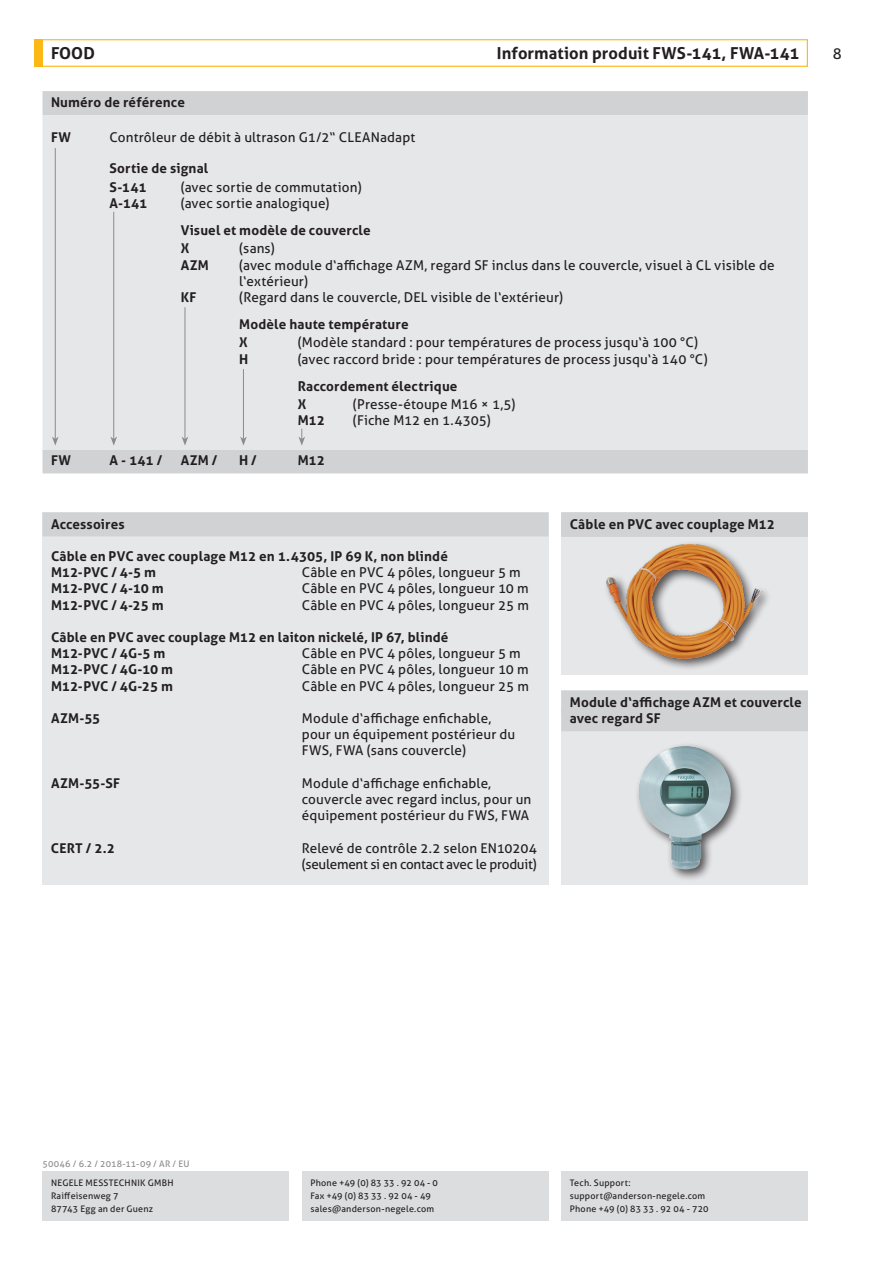
<style>
.page{position:relative;width:893px;height:1263px;background:#fff}
.page>*{position:absolute;margin:0;border:0;box-sizing:border-box;transform-origin:0 0}
.t1{font:700 16.5px "Aller";letter-spacing:.005em;color:#231f20}
.t2{font:15px "Aller";color:#231f20}
.t3{font:13.5px/16.2px "Aller";letter-spacing:.01em;color:#231f20}
.t4{font:700 13.5px/18.5px "Aller";letter-spacing:.01em;color:#231f20}
.t5{font:13.5px/16.2px "Aller";letter-spacing:-.015em;color:#231f20}
.t6{font:9px/12.6px "Aller";letter-spacing:.025em;color:#231f20}
.t7{font:9px "Aller";letter-spacing:.025em;color:#8a8c8f}
</style>
<div class="page">
<div style="left:34px;top:39px;width:9px;height:28px;background:#fcb814"></div>
<div style="left:34px;top:39px;width:774px;height:28px;border:1px solid #fcb814"></div>
<div style="left:302px;top:1171px;width:247px;height:49px;background:#dcdddf"></div>
<div style="left:561px;top:1171px;width:247px;height:49px;background:#dcdddf"></div>
<div style="left:43px;top:1171px;width:246px;height:49px;background:#dcdddf"></div>
<div style="left:43px;top:91px;width:765px;height:382px;background:#d1d2d4"></div>
<div style="left:43px;top:115px;width:765px;height:334px;background:#e6e7e9"></div>
<hr style="left:185px;top:307px;width:1px;height:132px;background:#8a8c8f">
<svg style="left:182px;top:437px;width:6px;height:9px"></svg>
<hr style="left:113px;top:212px;width:1px;height:227px;background:#8a8c8f">
<svg style="left:110px;top:437px;width:7px;height:9px"></svg>
<hr style="left:55px;top:148px;width:1px;height:291px;background:#8a8c8f">
<svg style="left:52px;top:437px;width:7px;height:9px"></svg>
<hr style="left:243px;top:369px;width:1px;height:70px;background:#8a8c8f">
<svg style="left:240px;top:437px;width:7px;height:9px"></svg>
<svg style="left:298px;top:429px;width:7px;height:17px"></svg>
<div style="left:561px;top:691px;width:247px;height:194px;background:#e6e7e9"></div>
<div style="left:561px;top:691px;width:247px;height:24px;background:#d1d2d4"></div>
<div style="left:561px;top:707px;width:247px;height:24px;background:#d1d2d4"></div>
<div style="left:43px;top:512px;width:506px;height:373px;background:#e6e7e9"></div>
<div style="left:43px;top:512px;width:506px;height:24px;background:#d1d2d4"></div>
<div style="left:561px;top:512px;width:247px;height:162px;background:#e6e7e9"></div>
<div style="left:561px;top:512px;width:247px;height:24px;background:#d1d2d4"></div>
<div style="left:561px;top:513px;width:247px;height:24px;background:#d1d2d4"></div>
<div style="left:603px;top:541px;width:171px;height:130px;background:#231f20;opacity:.75"></div>
<img style="left:607px;top:545px;width:155px;height:113px">
<div style="left:634px;top:742px;width:109px;height:140px;background:#231f20;opacity:.75"></div>
<img style="left:638px;top:746px;width:46px;height:94px">
<p class="t1" style="left:497px;top:43px;width:304px">Information produit FWS-141, FWA-141</p>
<p class="t1" style="left:51px;top:43px;width:45px">FOOD</p>
<p class="t2" style="left:833px;top:44px;width:10px">8</p>
<p class="t4" style="left:51px;top:93px;width:135px">Numéro de référence</p>
<p class="t4" style="left:51px;top:128px;width:21px">FW</p>
<p class="t3" style="left:109px;top:129px;width:307px">Contrôleur de débit à ultrason G1/2“ CLEANadapt</p>
<p class="t4" style="left:109px;top:159px;width:100px">Sortie de signal<br>S-141</p>
<p class="t4" style="left:109px;top:194px;width:39px">A-141</p>
<p class="t3" style="left:181px;top:179px;width:182px">(avec sortie de commutation) (avec sortie analogique)</p>
<p class="t4" style="left:181px;top:221px;width:191px">Visuel et modèle de couvercle<br>X</p>
<p class="t4" style="left:181px;top:255px;width:30px">AZM</p>
<p class="t4" style="left:181px;top:288px;width:17px">KF</p>
<p class="t3" style="left:239px;top:240px;width:537px">(sans)<br>(avec module d‘affichage AZM, regard SF inclus dans le couvercle, visuel à CL visible de l‘extérieur)<br>(Regard dans le couvercle, DEL visible de l‘extérieur)</p>
<p class="t4" style="left:239px;top:315px;width:171px">Modèle haute température<br>X</p>
<p class="t4" style="left:239px;top:349px;width:11px">H</p>
<p class="t3" style="left:298px;top:334px;width:412px">(Modèle standard : pour températures de process jusqu‘à 100 °C) (avec raccord bride : pour températures de process jusqu‘à 140 °C)</p>
<p class="t4" style="left:298px;top:376px;width:161px">Raccordement électrique<br>X</p>
<p class="t4" style="left:298px;top:411px;width:29px">M12</p>
<p class="t3" style="left:353px;top:396px;width:164px">(Presse-étoupe M16 × 1,5) (Fiche M12 en 1.4305)</p>
<p class="t4" style="left:51px;top:451px;width:21px">FW</p>
<p class="t4" style="left:110px;top:451px;width:54px">A - 141 /</p>
<p class="t4" style="left:181px;top:451px;width:38px">AZM /</p>
<p class="t4" style="left:239px;top:451px;width:19px">H /</p>
<p class="t4" style="left:298px;top:451px;width:29px">M12</p>
<p class="t4" style="left:51px;top:514px;width:75px">Accessoires</p>
<p class="t4" style="left:51px;top:548px;width:398px;line-height:16.2px">Câble en PVC avec couplage M12 en 1.4305, IP 69 K, non blindé<br>M12-PVC / 4-5 m</p>
<p class="t3" style="left:302px;top:564px;width:220px">Câble en PVC 4 pôles, longueur 5 m</p>
<p class="t4" style="left:51px;top:579px;width:114px">M12-PVC / 4-10 m</p>
<p class="t3" style="left:302px;top:580px;width:228px">Câble en PVC 4 pôles, longueur 10 m</p>
<p class="t4" style="left:51px;top:595px;width:114px">M12-PVC / 4-25 m</p>
<p class="t3" style="left:302px;top:597px;width:228px">Câble en PVC 4 pôles, longueur 25 m</p>
<p class="t4" style="left:51px;top:629px;width:399px;line-height:16.2px">Câble en PVC avec couplage M12 en laiton nickelé, IP 67, blindé<br>M12-PVC / 4G-5 m</p>
<p class="t3" style="left:302px;top:645px;width:220px">Câble en PVC 4 pôles, longueur 5 m</p>
<p class="t4" style="left:51px;top:660px;width:124px">M12-PVC / 4G-10 m</p>
<p class="t3" style="left:302px;top:661px;width:228px">Câble en PVC 4 pôles, longueur 10 m</p>
<p class="t4" style="left:51px;top:676px;width:123px">M12-PVC / 4G-25 m</p>
<p class="t3" style="left:302px;top:678px;width:228px">Câble en PVC 4 pôles, longueur 25 m</p>
<p class="t4" style="left:51px;top:709px;width:51px">AZM-55</p>
<p class="t3" style="left:302px;top:710px;width:215px">Module d‘affichage enfichable, pour un équipement postérieur du<br>FWS, FWA (sans couvercle)</p>
<p class="t4" style="left:51px;top:774px;width:70px">AZM-55-SF</p>
<p class="t3" style="left:302px;top:775px;width:231px">Module d‘affichage enfichable, couvercle avec regard inclus, pour un équipement postérieur du FWS, FWA</p>
<p class="t4" style="left:51px;top:838px;width:65px">CERT / 2.2</p>
<p class="t5" style="left:302px;top:840px;width:236px">Relevé de contrôle 2.2 selon EN10204 (seulement si en contact avec le produit)</p>
<p class="t4" style="left:570px;top:514px;width:207px">Câble en PVC avec couplage M12</p>
<p class="t4" style="left:570px;top:694px;width:233px;line-height:16.2px">Module d‘affichage AZM et couvercle avec regard SF</p>
<p class="t7" style="left:43px;top:1158px;width:148px">50046 / 6.2 / 2018-11-09 / AR / EU</p>
<p class="t6" style="left:51px;top:1177px;width:124px">NEGELE MESSTECHNIK GMBH<br>Raiffeisenweg 7<br>87743 Egg an der Guenz</p>
<p class="t6" style="left:310px;top:1177px;width:129px">Phone +49 (0) 83 33 . 92 04 - 0<br>Fax +49 (0) 83 33 . 92 04 - 49 sales@anderson-negele.com</p>
<p class="t6" style="left:570px;top:1177px;width:140px">Tech. Support: support@anderson-negele.com<br>Phone +49 (0) 83 33 . 92 04 - 720</p>
</div>
